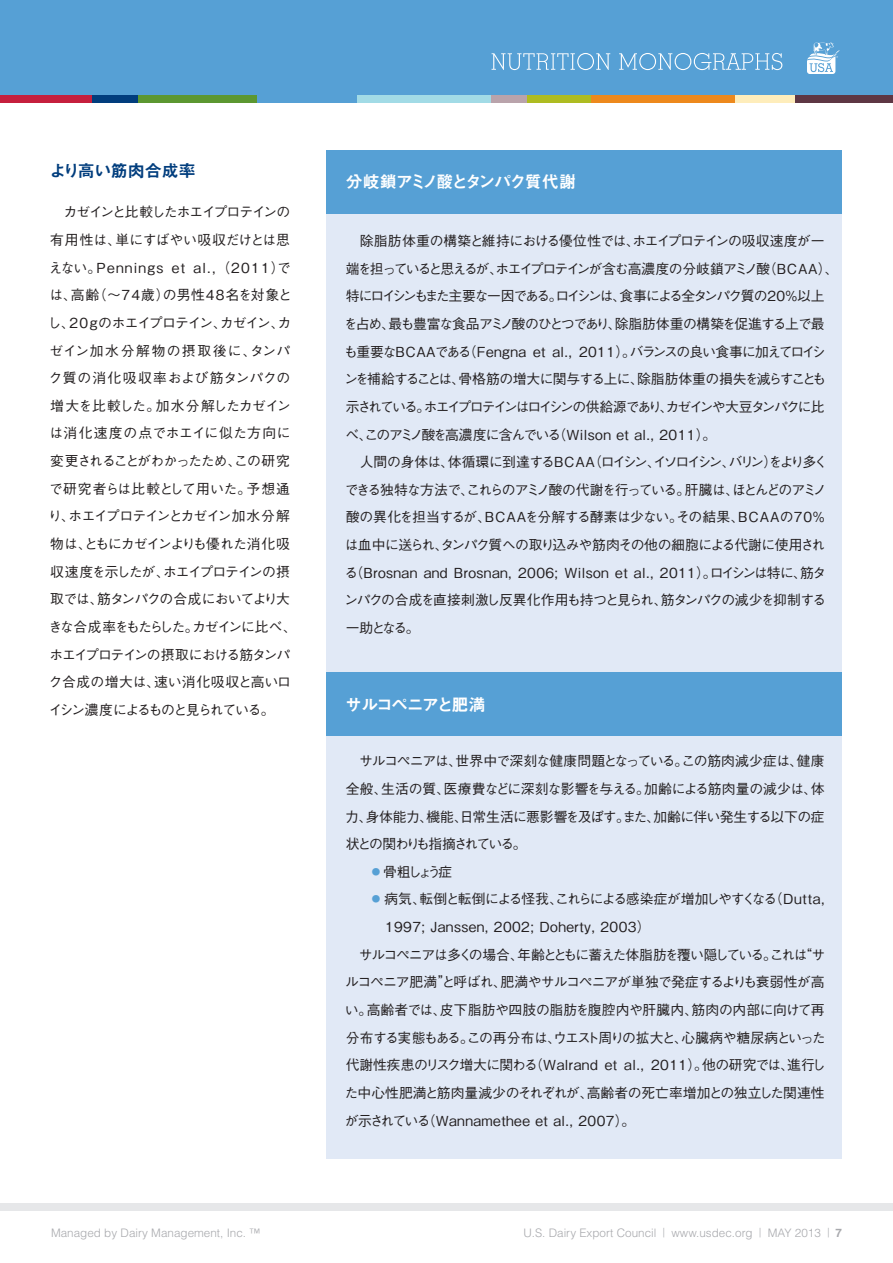
<style>
.page{position:relative;width:893px;height:1263px;background:#fff}
.page>*{position:absolute;margin:0;border:0;box-sizing:border-box;transform-origin:0 0}
.キャプ{font:16.95px "Midashi Go Pro MB31";letter-spacing:-.095em;color:#fff}
.キャプ-2{font:16.95px "Midashi Go Pro MB31";letter-spacing:-.015em;color:#013d7d}
.USA本文{font:500 13.8px/27.6px "Gothic BBB Pro";letter-spacing:-.055em;color:#231f20}
.USA本文-2{font:500 13.8px/27.6px "Gothic BBB Pro";letter-spacing:-.095em;color:#231f20}
.USA本文-3{font:500 13.8px/27.6px "Gothic BBB Pro";letter-spacing:.015em;color:#231f20}
.t1{font:300 11.7px "Helvetica LT Std";color:#a8a9ad}
.t2{font:300 9.6px "Helvetica LT Std";color:#a8a9ad}
.s1{font-size:8.55px;color:#56a0d5}
.s2{font-weight:700;font-size:11.7px}
</style>
<div class="page">
<div style="left:0;top:1203px;width:893px;height:8px;background:#e6e7e9"></div>
<div style="left:327px;top:177px;width:515px;height:981px;background:#e1e9f6"></div>
<div style="left:327px;top:150px;width:515px;height:64px;background:#56a0d5"></div>
<div style="left:0;top:0;width:893px;height:95px;background:#56a0d5"></div>
<div style="left:91px;top:95px;width:47px;height:8px;background:#013d7d"></div>
<div style="left:0;top:95px;width:92px;height:8px;background:#c51f3d"></div>
<div style="left:138px;top:95px;width:119px;height:8px;background:#5c9731"></div>
<div style="left:257px;top:95px;width:100px;height:8px;background:#56a0d5"></div>
<div style="left:357px;top:95px;width:134px;height:8px;background:#a2dbe6"></div>
<div style="left:491px;top:95px;width:36px;height:8px;background:#b9a3ab"></div>
<div style="left:527px;top:95px;width:64px;height:8px;background:#aebc21"></div>
<div style="left:591px;top:95px;width:145px;height:8px;background:#ed891d"></div>
<div style="left:736px;top:95px;width:59px;height:8px;background:#feedbb"></div>
<div style="left:795px;top:95px;width:98px;height:8px;background:#5e3744"></div>
<div style="left:327px;top:672px;width:515px;height:64px;background:#56a0d5"></div>
<svg style="left:807px;top:43px;width:33px;height:31px"></svg>
<svg style="left:492px;top:53px;width:118px;height:17px"></svg>
<svg style="left:619px;top:53px;width:163px;height:17px"></svg>
<p class="キャプ-2" style="left:49px;top:157px;width:148px">より高い筋肉合成率</p>
<p class="USA本文" style="left:47px;top:197px;width:251px">　カゼインと比較したホエイプロテインの有用性は、単にすばやい吸収だけとは思えない。Pennings et al., （2011）では、高齢（～74歳）の男性48名を対象とし、20gのホエイプロテイン、カゼイン、カゼイン加水分解物の摂取後に、タンパク質の消化吸収率および筋タンパクの増大を比較した。加水分解したカゼインは消化速度の点でホエイに似た方向に変更されることがわかったため、この研究で研究者らは比較として用いた。予想通り、ホエイプロテインとカゼイン加水分解物は、ともにカゼインよりも優れた消化吸収速度を示したが、ホエイプロテインの摂取では、筋タンパクの合成においてより大きな合成率をもたらした。カゼインに比べ、ホエイプロテインの摂取における筋タンパク合成の増大は、速い消化吸収と高いロイシン濃度によるものと見られている。</p>
<p class="キャプ" style="left:346px;top:168px;width:232px">分岐鎖アミノ酸とタンパク質代謝</p>
<p class="USA本文-2" style="left:344px;top:225px;width:496px">　除脂肪体重の構築と維持における優位性では、ホエイプロテインの吸収速度が一端を担っていると思えるが、ホエイプロテインが含む高濃度の分岐鎖アミノ酸（B CAA）、特にロイシンもまた主要な一因である。ロイシンは、食事による全タンパク質の20％以上を占め、最も豊富な食品アミノ酸のひとつであり、除脂肪体重の構築を促進する上で最も重要なBCAAである（Fengna et al., 2011）。バランスの良い食事に加えてロイシンを補給することは、骨格筋の増大に関与する上に、除脂肪体重の損失を減らすことも示されている。ホエイプロテインはロイシンの供給源であり、カゼインや大豆タンパクに比べ、このアミノ酸を高濃度に含んでいる（Wilson et al., 2011）。</p>
<p class="USA本文" style="left:344px;top:446px;width:485px">　人間の身体は、体循環に到達するBCAA（ロイシン、イソロイシン、バリン）をより多くできる独特な方法で、これらのアミノ酸の代謝を行っている。肝臓は、ほとんどのアミノ酸の異化を担当するが、BCAAを分解する酵素は少ない。その結果、BCAAの70％は血中に送られ、タンパク質への取り込みや筋肉その他の細胞による代謝に使用される（Brosnan and Brosnan, 2006; Wilson et al., 2011）。ロイシンは特に、筋タンパクの合成を直接刺激し反異化作用も持つと見られ、筋タンパクの減少を抑制する一助となる。</p>
<p class="キャプ" style="left:345px;top:691px;width:142px">サルコペニアと肥満</p>
<p class="USA本文" style="left:345px;top:745px;width:481px;text-align:justify">　サルコペニアは、世界中で深刻な健康問題となっている。この筋肉減少症は、健康全般、生活の質、医療費などに深刻な影響を与える。加齢による筋肉量の減少は、体力、身体能力、機能、日常生活に悪影響を及ぼす。また、加齢に伴い発生する以下の症状との関わりも指摘されている。</p>
<p class="USA本文" style="left:372px;top:856px;width:82px"><span class="s1">●</span> 骨粗しょう症</p>
<p class="USA本文-3" style="left:385px;top:884px;width:441px;text-indent:-13px"><span class="s1">●</span> 病気、転倒と転倒による怪我、これらによる感染症が増加しやすくなる（Dutta,<br>1997; Janssen, 2002; Doherty, 2003）</p>
<p class="USA本文" style="left:345px;top:939px;width:483px;text-align:justify">　サルコペニアは多くの場合、年齢とともに蓄えた体脂肪を覆い隠している。これは“サルコペニア肥満”と呼ばれ、肥満やサルコペニアが単独で発症するよりも衰弱性が高い。高齢者では、皮下脂肪や四肢の脂肪を腹腔内や肝臓内、筋肉の内部に向けて再分布する実態もある。この再分布は、ウエスト周りの拡大と、心臓病や糖尿病といった代謝性疾患のリスク増大に関わる（Walrand et al., 2011）。他の研究では、進行した中心性肥満と筋肉量減少のそれぞれが、高齢者の死亡率増加との独立した関連性が示されている（Wannamethee et al., 2007）。</p>
<p class="t1" style="left:51px;top:1225px;width:211px">Managed by Dairy Management, Inc. ™</p>
<p class="t2" style="left:827px;top:1225px;width:16px">| <span class="s2">7</span></p>
<p class="t1" style="left:523px;top:1225px;width:299px">U.S. Dairy Export Council <sup>|</sup> www.usdec.org <sup>|</sup> MAY 2013</p>
</div>
